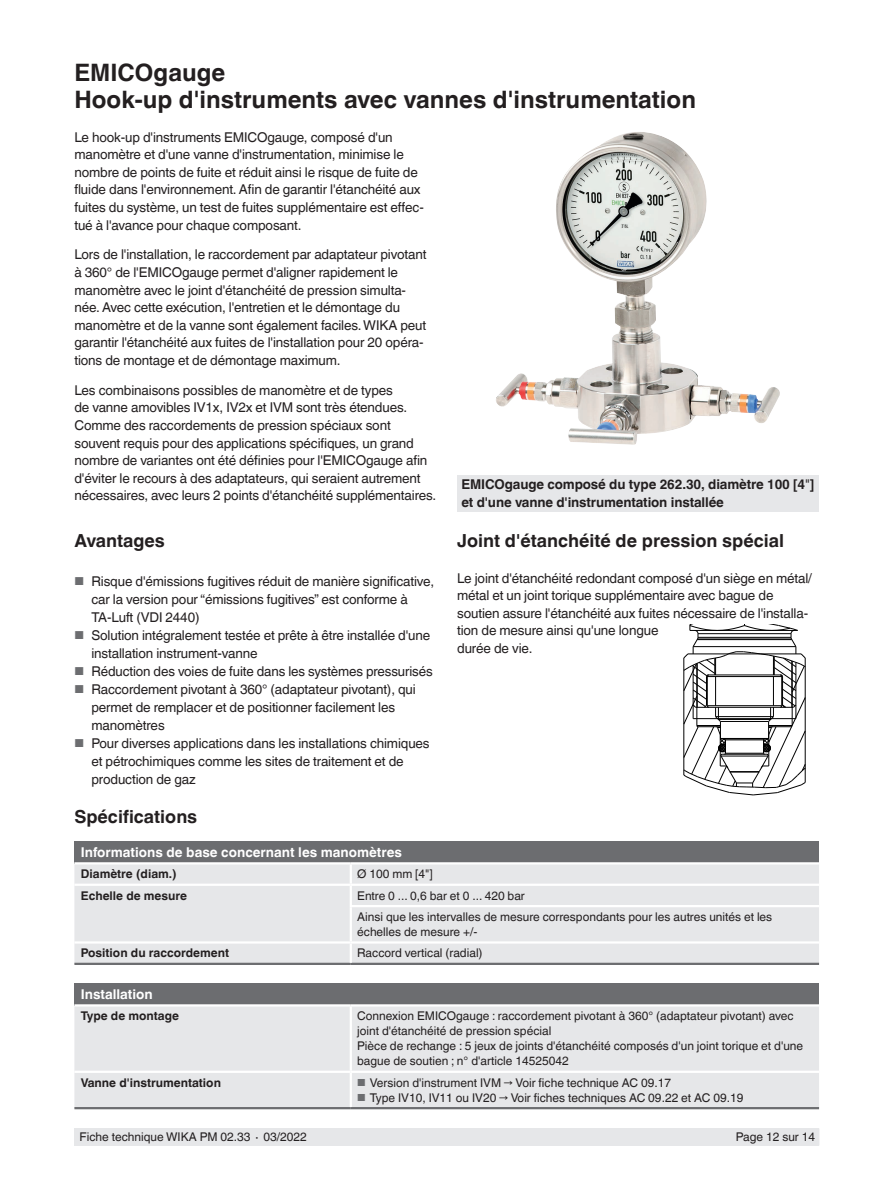
<style>
.page{position:relative;width:893px;height:1188px;background:#fff}
.page>*{position:absolute;margin:0;border:0;box-sizing:border-box;transform-origin:0 0}
.t1{font:700 24px/27px "Helvetica World";color:#231f20}
.t2{font:700 18px "Helvetica World";color:#231f20}
.t3{font:13.5px/17.7px "Helvetica World";letter-spacing:-.01em;color:#231f20}
.t4{font:700 13.5px/18px "Helvetica World";letter-spacing:-.01em;color:#231f20}
.t5{font:700 13.5px "Helvetica World";color:#fff}
.t6{font:12px/15px "Helvetica World";color:#231f20}
.t7{font:700 12px "Helvetica World";color:#231f20}
.s1{font-size:11.55px;color:#6c6d70}
.s2{font-size:10.2px;color:#6c6d70}
.s3{font-weight:400}
</style>
<div class="page">
<div style="left:75px;top:1128px;width:744px;height:17px;background:#e6e7e9"></div>
<img style="left:496px;top:132px;width:284px;height:313px">
<hr style="left:805px;top:658px;width:1px;height:124px;background:#000">
<svg style="left:683px;top:624px;width:122px;height:171px"></svg>
<div style="left:74px;top:841px;width:745px;height:22px;background:#6c6d70"></div>
<div style="left:74px;top:865px;width:745px;height:98px;background:#e6e7e9"></div>
<hr style="left:74px;top:862px;width:277px;height:3px;background:#fff">
<hr style="left:351px;top:862px;width:468px;height:3px;background:#fff">
<hr style="left:350px;top:905px;width:469px;height:2px;background:#fff">
<hr style="left:350px;top:907px;width:2px;height:34px;background:#fff">
<hr style="left:74px;top:963px;width:277px;height:2px;background:#6c6d70">
<hr style="left:351px;top:963px;width:468px;height:2px;background:#6c6d70">
<svg style="left:350px;top:865px;width:2px;height:40px"></svg>
<svg style="left:350px;top:944px;width:2px;height:19px"></svg>
<hr style="left:74px;top:884px;width:277px;height:2px;background:#fff">
<hr style="left:351px;top:884px;width:468px;height:2px;background:#fff">
<hr style="left:74px;top:941px;width:277px;height:3px;background:#fff">
<hr style="left:351px;top:941px;width:468px;height:3px;background:#fff">
<div style="left:74px;top:983px;width:745px;height:22px;background:#6c6d70"></div>
<div style="left:74px;top:1007px;width:745px;height:100px;background:#e6e7e9"></div>
<hr style="left:74px;top:1107px;width:277px;height:2px;background:#6c6d70">
<hr style="left:351px;top:1107px;width:468px;height:2px;background:#6c6d70">
<hr style="left:74px;top:1004px;width:277px;height:3px;background:#fff">
<hr style="left:351px;top:1004px;width:468px;height:3px;background:#fff">
<hr style="left:350px;top:1073px;width:2px;height:34px;background:#fff">
<hr style="left:350px;top:1007px;width:2px;height:64px;background:#fff">
<hr style="left:74px;top:1071px;width:277px;height:2px;background:#fff">
<hr style="left:351px;top:1071px;width:468px;height:2px;background:#fff">
<div style="left:457px;top:476px;width:362px;height:36px;background:#e6e7e9"></div>
<h1 class="t1" style="left:74px;top:59px;width:623px">EMICOgauge<br>Hook-up d'instruments avec vannes d'instrumentation</h1>
<p class="t3" style="left:74px;top:128px;width:351px">Le hook-up d'instruments EMICOgauge, composé d'un manomètre et d'une vanne d'instrumentation, minimise le nombre de points de fuite et réduit ainsi le risque de fuite de fluide dans l'environnement. Afin de garantir l'étanchéité aux fuites du système, un test de fuites supplémentaire est effec&shy;tué à l'avance pour chaque composant.</p>
<p class="t3" style="left:74px;top:246px;width:354px">Lors de l'installation, le raccordement par adaptateur pivotant à 360° de l'EMICOgauge permet d'aligner rapidement le manomètre avec le joint d'étanchéité de pression simulta&shy;née. Avec cette exécution, l'entretien et le démontage du manomètre et de la vanne sont également faciles. WIKA peut garantir l'étanchéité aux fuites de l'installation pour 20 opéra&shy;tions de montage et de démontage maximum.</p>
<p class="t3" style="left:74px;top:381px;width:363px">Les combinaisons possibles de manomètre et de types<br>de vanne amovibles IV1x, IV2x et IVM sont très étendues.<br>Comme des raccordements de pression spéciaux sont souvent requis pour des applications spécifiques, un grand nombre de variantes ont été définies pour l'EMICOgauge afin d'éviter le recours à des adaptateurs, qui seraient autrement nécessaires, avec leurs 2 points d'étanchéité supplémentaires.</p>
<h2 class="t2" style="left:74px;top:530px;width:92px">Avantages</h2>
<p class="t3" style="left:91px;top:572px;width:344px;text-indent:-17px"><span class="s1">■</span> Risque d'émissions fugitives réduit de manière significative, car la version pour “émissions fugitives” est conforme à<br>TA-Luft (VDI 2440)</p>
<p class="t3" style="left:91px;top:626px;width:340px;text-indent:-17px"><span class="s1">■</span> Solution intégralement testée et prête à être installée d'une installation instrument-vanne</p>
<p class="t3" style="left:74px;top:662px;width:360px"><span class="s1">■</span> Réduction des voies de fuite dans les systèmes pressurisés</p>
<p class="t3" style="left:91px;top:680px;width:326px;text-indent:-17px"><span class="s1">■</span> Raccordement pivotant à 360° (adaptateur pivotant), qui permet de remplacer et de positionner facilement les manomètres</p>
<p class="t3" style="left:91px;top:734px;width:340px;text-indent:-17px"><span class="s1">■</span> Pour diverses applications dans les installations chimiques et pétrochimiques comme les sites de traitement et de production de gaz</p>
<h2 class="t2" style="left:74px;top:806px;width:124px">Spécifications</h2>
<p class="t5" style="left:81px;top:844px;width:323px">Informations de base concernant les manomètres</p>
<p class="t7" style="left:81px;top:867px;width:97px">Diamètre (diam.)</p>
<p class="t6" style="left:357px;top:867px;width:77px">Ø 100 mm [4"]</p>
<p class="t7" style="left:81px;top:889px;width:108px">Echelle de mesure</p>
<p class="t6" style="left:357px;top:885px;width:417px;line-height:21.3px">Entre 0 ... 0,6 bar et 0 ... 420 bar<br>Ainsi que les intervalles de mesure correspondants pour les autres unités et les</p>
<p class="t6" style="left:357px;top:924px;width:122px">échelles de mesure +/-</p>
<p class="t7" style="left:81px;top:946px;width:150px">Position du raccordement</p>
<p class="t6" style="left:357px;top:946px;width:127px">Raccord vertical (radial)</p>
<p class="t5" style="left:81px;top:987px;width:73px">Installation</p>
<p class="t7" style="left:81px;top:1009px;width:100px">Type de montage</p>
<p class="t6" style="left:357px;top:1009px;width:447px">Connexion EMICOgauge : raccordement pivotant à 360° (adaptateur pivotant) avec joint d'étanchéité de pression spécial<br>Pièce de rechange : 5 jeux de joints d'étanchéité composés d'un joint torique et d'une bague de soutien ; n° d'article 14525042</p>
<p class="t7" style="left:81px;top:1076px;width:142px">Vanne d'instrumentation</p>
<p class="t6" style="left:357px;top:1075px;width:315px"><span class="s2">■</span> Version d'instrument IVM → Voir fiche technique AC 09.17</p>
<p class="t6" style="left:357px;top:1090px;width:388px"><span class="s2">■</span> Type IV10, IV11 ou IV20 → Voir fiches techniques AC 09.22 et AC 09.19</p>
<p class="t4" style="left:461px;top:476px;width:354px">EMICOgauge composé du type 262.30, diamètre 100 [4<span class="s3">"</span>] et d'une vanne d'instrumentation installée</p>
<h2 class="t2" style="left:457px;top:530px;width:328px">Joint d'étanchéité de pression spécial</h2>
<p class="t3" style="left:457px;top:569px;width:356px">Le joint d'étanchéité redondant composé d'un siège en métal/ métal et un joint torique supplémentaire avec bague de soutien assure l'étanchéité aux fuites nécessaire de l'installa&shy;tion de mesure ainsi qu'une longue<br>durée de vie.</p>
<p class="t6" style="left:80px;top:1130px;width:229px">Fiche technique WIKA PM 02.33 ∙ 03/2022</p>
<p class="t6" style="left:736px;top:1130px;width:81px">Page 12 sur 14</p>
</div>
